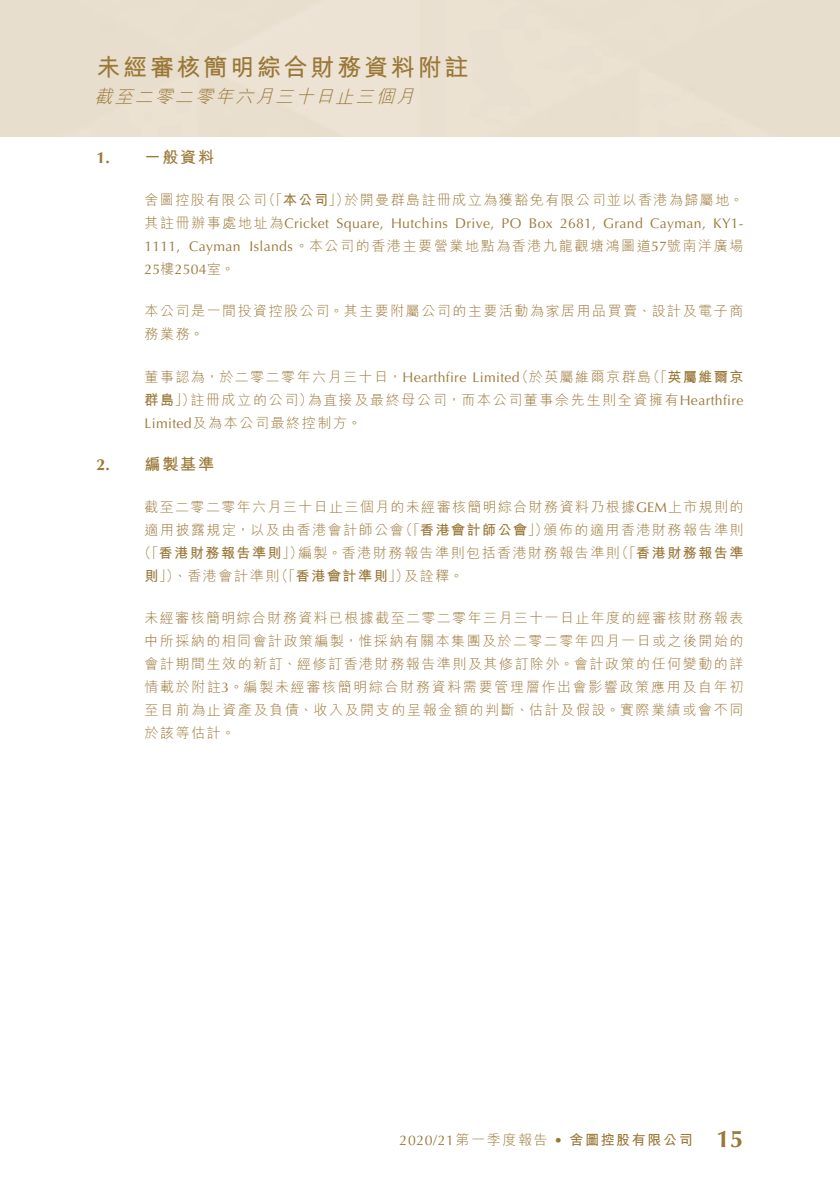
<style>
.page{position:relative;width:840px;height:1191px;background:#fff}
.page>*{position:absolute;margin:0;border:0;box-sizing:border-box;transform-origin:0 0}
.t1{font:700 24px "M Hei HK";letter-spacing:.115em;color:#997736}
.t2{font:italic 300 18px "M Hei HK";color:#997736}
._17_H1__Note{font:700 16px "M Hei HK";letter-spacing:.115em;color:#997736}
._26___P2__Note{font:300 14px/23px "M Hei HK";letter-spacing:.11em;color:#997736;text-align:justify}
._26___P2__Note-2{font:14px/23px "Optima LT Std";letter-spacing:.025em;color:#997736;text-align:justify}
.t3{font:700 14px "M Hei HK";letter-spacing:.115em;color:#997736}
.s1{font-family:"Optima LT Std"}
.s2{font-family:"M Hei HK";font-weight:300}
.s3{font-family:"M Hei HK";font-weight:700}
.s4{font-family:"Optima LT Std";font-weight:400}
.s5{font-weight:700}
.s6{font-weight:300}
.s7{font-family:"Optima LT Std";font-size:24px}
</style>
<div class="page">
<h1 class="t1" style="left:96px;top:49px;width:373px">未經審核簡明綜合財務資料附註</h1>
<p class="t2" style="left:95px;top:87px;width:325px">截至二零二零年六月三十日止三個月</p>
<p class="_17_H1__Note" style="left:96px;top:146px;width:119px"><span class="s1">1.</span> 一般資料</p>
<p class="_26___P2__Note-2" style="left:144px;top:189px;width:600px"><span class="s2">舍圖控股有限公司（「</span><span class="s3">本公司</span><span class="s2">」）於開曼群島註冊成立為獲豁免有限公司並以香港為歸屬地。其註冊辦事處地址為</span>Cricket Square, Hutchins Drive, PO Box 2681, Grand Cayman, KY1- 1111, Cayman Islands<span class="s2">。本公司的香港主要營業地點為香港九龍觀塘鴻圖道</span>57<span class="s2">號南洋廣場</span>25<span class="s2">樓</span>2504<span class="s2">室。</span></p>
<p class="_26___P2__Note" style="left:144px;top:300px;width:600px">本公司是一間投資控股公司。其主要附屬公司的主要活動為家居用品買賣、設計及電子商務業務。</p>
<p class="_26___P2__Note" style="left:144px;top:365px;width:600px">董事認為，於二零二零年六月三十日，<span class="s4">Hearthfire Limited</span>（於英屬維爾京群島（「<span class="s5">英屬維爾京群島</span>」）註冊成立的公司）為直接及最終母公司，而本公司董事佘先生則全資擁有<span class="s4">Hearthfire Limited</span>及為本公司最終控制方。</p>
<p class="_17_H1__Note" style="left:96px;top:452px;width:119px"><span class="s1">2.</span> 編製基準</p>
<p class="_26___P2__Note" style="left:144px;top:495px;width:600px">截至二零二零年六月三十日止三個月的未經審核簡明綜合財務資料乃根據<span class="s4">GEM</span>上市規則的</p>
<p class="_26___P2__Note" style="left:144px;top:518px;width:600px">適用披露規定，以及由香港會計師公會（「<span class="s5">香港會計師公會</span>」）頒佈的適用香港財務報告準則</p>
<p class="_26___P2__Note" style="left:137px;top:541px;width:607px">（「<span class="s5">香港財務報告準則</span>」）編製。香港財務報告準則包括香港財務報告準則（「<span class="s5">香港財務報告準</span></p>
<p class="_26___P2__Note" style="left:144px;top:564px;width:320px"><span class="s5">則</span>」）、香港會計準則（「<span class="s5">香港會計準則</span>」）及詮釋。</p>
<p class="_26___P2__Note" style="left:144px;top:606px;width:600px">未經審核簡明綜合財務資料已根據截至二零二零年三月三十一日止年度的經審核財務報表中所採納的相同會計政策編製，惟採納有關本集團及於二零二零年四月一日或之後開始的會計期間生效的新訂、經修訂香港財務報告準則及其修訂除外。會計政策的任何變動的詳情載於附註<span class="s4">3</span>。編製未經審核簡明綜合財務資料需要管理層作出會影響政策應用及自年初至目前為止資產及負債、收入及開支的呈報金額的判斷、估計及假設。實際業績或會不同於該等估計。</p>
<p class="t3" style="left:399px;top:1129px;width:345px"><span class="s4">2020/21</span><span class="s6">第一季度報告</span> <span class="s1">•</span> 舍圖控股有限公司 <span class="s7">15</span></p>
</div>
